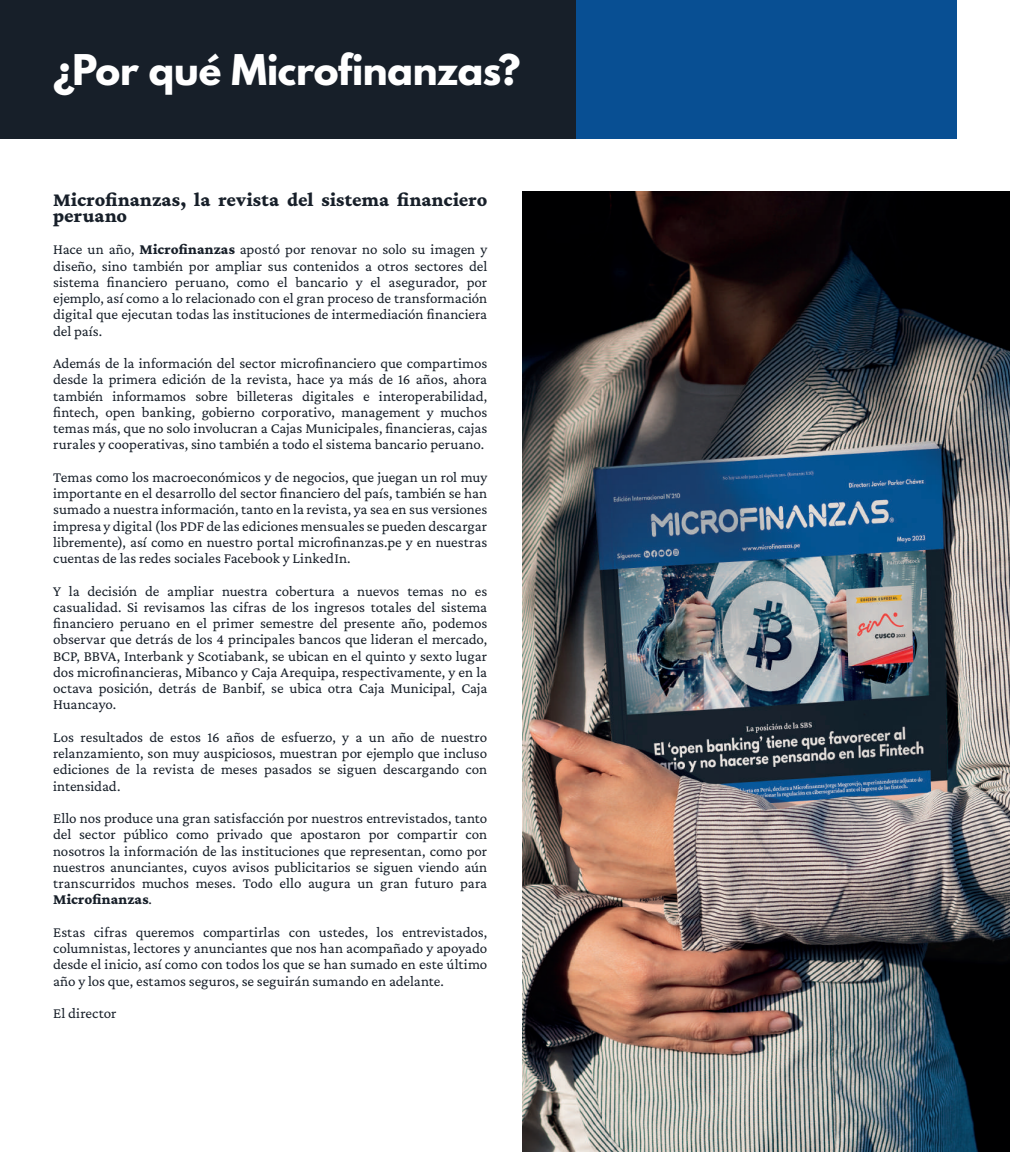
<style>
.page{position:relative;width:1010px;height:1152px;background:#fff}
.page>*{position:absolute;margin:0;border:0;box-sizing:border-box;transform-origin:0 0}
.t1{font:700 37.5px "League Spartan";letter-spacing:-.01em;color:#fff}
.t2{font:800 20px/16.2px "Crimson Pro";letter-spacing:.005em;color:#171f29}
.t3{font:15px/16.2px "Crimson Pro";color:#171f29;text-align:justify}
.s1{font-weight:800}
</style>
<div class="page">
<div style="left:0;top:0;width:576px;height:139px;background:#171f29"></div>
<div style="left:576px;top:0;width:381px;height:139px;background:#084f93"></div>
<img style="left:523px;top:192px;width:487px;height:960px">
<h1 class="t1" style="left:53px;top:41px;width:469px">¿Por qué Microfinanzas?</h1>
<h2 class="t2" style="left:53px;top:191px;width:436px">Microfinanzas, la revista del sistema financiero peruano</h2>
<p class="t3" style="left:53px;top:241px;width:436px">Hace un año, <span class="s1">Microfinanzas</span> apostó por renovar no solo su imagen y diseño, sino también por ampliar sus contenidos a otros sectores del sistema financiero peruano, como el bancario y el asegurador, por ejemplo, así como a lo relacionado con el gran proceso de transformación digital que ejecutan todas las instituciones de intermediación financiera del país.</p>
<p class="t3" style="left:53px;top:355px;width:436px">Además de la información del sector microfinanciero que compartimos desde la primera edición de la revista, hace ya más de 16 años, ahora también informamos sobre billeteras digitales e interoperabilidad, fintech, open banking, gobierno corporativo, management y muchos temas más, que no solo involucran a Cajas Municipales, financieras, cajas rurales y cooperativas, sino también a todo el sistema bancario peruano.</p>
<p class="t3" style="left:53px;top:468px;width:436px">Temas como los macroeconómicos y de negocios, que juegan un rol muy importante en el desarrollo del sector financiero del país, también se han sumado a nuestra información, tanto en la revista, ya sea en sus versiones impresa y digital (los PDF de las ediciones mensuales se pueden descargar libremente), así como en nuestro portal microfinanzas.pe y en nuestras cuentas de las redes sociales Facebook y LinkedIn.</p>
<p class="t3" style="left:53px;top:582px;width:436px">Y la decisión de ampliar nuestra cobertura a nuevos temas no es casualidad. Si revisamos las cifras de los ingresos totales del sistema financiero peruano en el primer semestre del presente año, podemos observar que detrás de los 4 principales bancos que lideran el mercado, BCP, BBVA, Interbank y Scotiabank, se ubican en el quinto y sexto lugar dos microfinancieras, Mibanco y Caja Arequipa, respectivamente, y en la octava posición, detrás de Banbif, se ubica otra Caja Municipal, Caja Huancayo.</p>
<p class="t3" style="left:53px;top:728px;width:436px">Los resultados de estos 16 años de esfuerzo, y a un año de nuestro relanzamiento, son muy auspiciosos, muestran por ejemplo que incluso ediciones de la revista de meses pasados se siguen descargando con intensidad.</p>
<p class="t3" style="left:53px;top:810px;width:436px">Ello nos produce una gran satisfacción por nuestros entrevistados, tanto del sector público como privado que apostaron por compartir con nosotros la información de las instituciones que representan, como por nuestros anunciantes, cuyos avisos publicitarios se siguen viendo aún transcurridos muchos meses. Todo ello augura un gran futuro para <span class="s1">Microfinanzas</span>.</p>
<p class="t3" style="left:53px;top:923px;width:436px">Estas cifras queremos compartirlas con ustedes, los entrevistados, columnistas, lectores y anunciantes que nos han acompañado y apoyado desde el inicio, así como con todos los que se han sumado en este último año y los que, estamos seguros, se seguirán sumando en adelante.</p>
<p class="t3" style="left:53px;top:1005px;width:65px">El director</p>
</div>
